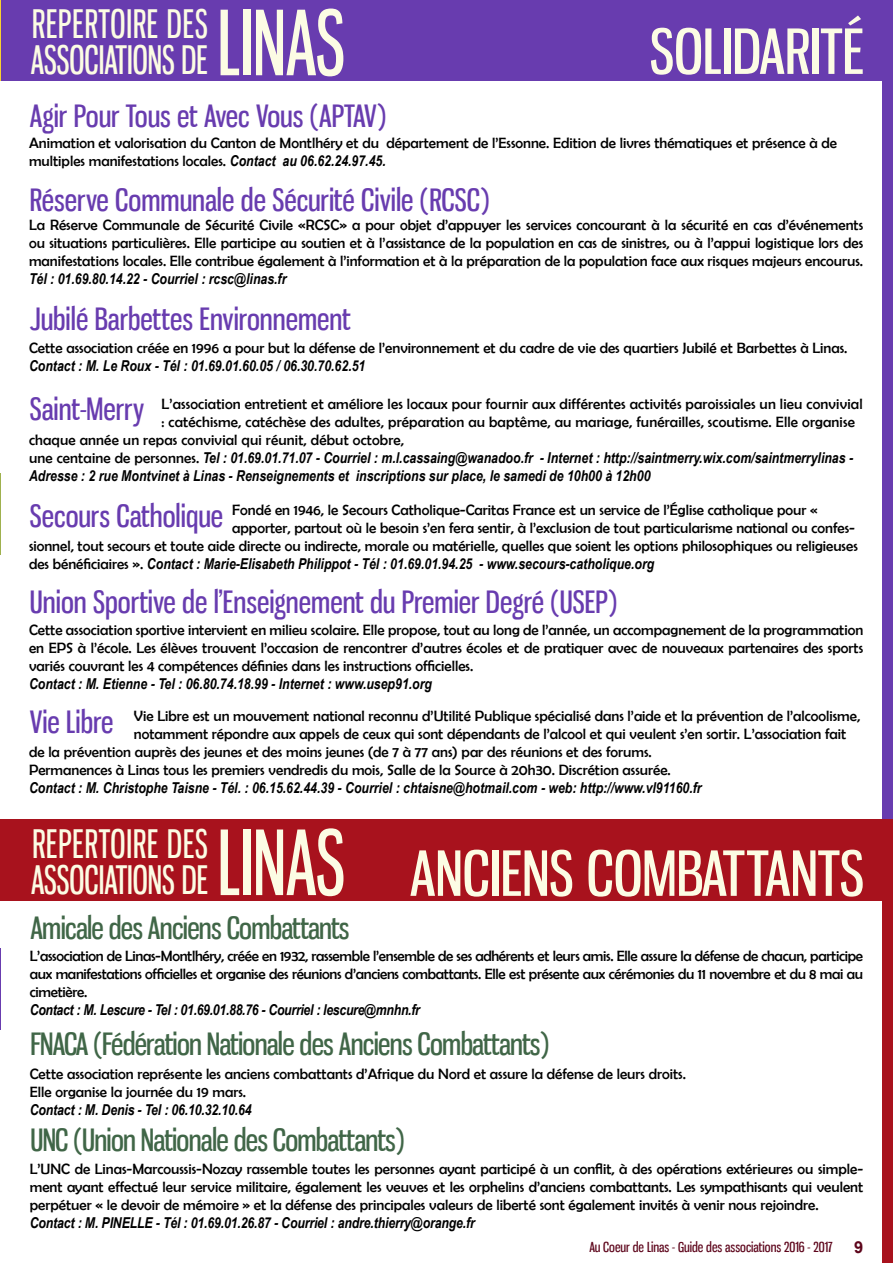
<style>
.page{position:relative;width:893px;height:1263px;background:#fff}
.page>*{position:absolute;margin:0;border:0;box-sizing:border-box;transform-origin:0 0}
.t1{font:88.05px "Gnuolane Free";color:#fcfce4;scale:.83 1}
.t2{font:61.05px "Gnuolane Free";color:#fcfce4}
.t3{font:38.4px/36.3px "Gnuolane Free";color:#fcfce4;scale:.83 1}
.t4{font:30px "Gnuolane Free";color:#683caf}
.t5{font:30px "Gnuolane Free";letter-spacing:-.025em;color:#406647}
.t6{font:700 16.5px "Arial";color:#5d051b}
.t7{font:15px/18px "Berlin Sans FB";color:#000;text-align:justify}
.t8{font:italic 700 15px/18px "Arial Narrow";color:#000}
.t9{font:italic 700 15px "Arial Narrow";letter-spacing:-.02em;color:#000}
.t10{font:13.5px "Gnuolane Free";color:#5d051b}
.s1{font-family:"Arial Narrow";font-weight:700;font-style:italic}
.s2{font-family:"Berlin Sans FB";font-weight:400;font-style:normal}
</style>
<div class="page">
<div style="left:882px;top:0;width:11px;height:848px;background:#683caf"></div>
<div style="left:882px;top:848px;width:11px;height:415px;background:#a8121d"></div>
<div style="left:0;top:0;width:893px;height:81px;background:#683caf"></div>
<hr style="left:0;top:0;width:1px;height:81px;background:#f7d130">
<hr style="left:0;top:948px;width:1px;height:82px;background:#683caf">
<hr style="left:0;top:473px;width:1px;height:82px;background:#9fb14e">
<div style="left:1px;top:819px;width:892px;height:82px;background:#a8121d"></div>
<h3 class="t3" style="left:31px;top:5px;width:215px">REPERTOIRE DES<br>ASSOCIATIONS DE</h3>
<h1 class="t1" style="left:218px;top:-10px;width:155px">LINAS</h1>
<h3 class="t4" style="left:30px;top:98px;width:358px">Agir Pour Tous et Avec Vous (APTAV)</h3>
<h2 class="t2" style="left:650px;top:14px;width:216px">SOLIDARITÉ</h2>
<p class="t7" style="left:29px;top:134px;width:809px">Animation et valorisation du Canton de Montlhéry et du département de l’Essonne. Edition de livres thématiques et présence à de multiples manifestations locales. <span class="s1">Contact au 06.62.24.97.45.</span></p>
<h3 class="t4" style="left:30px;top:182px;width:461px">Réserve Communale de Sécurité Civile (RCSC)</h3>
<p class="t7" style="left:29px;top:216px;width:836px">La Réserve Communale de Sécurité Civile «RCSC» a pour objet d’appuyer les services concourant à la sécurité en cas d’événements ou situations particulières. Elle participe au soutien et à l’assistance de la population en cas de sinistres, ou à l’appui logistique lors des manifestations locales. Elle contribue également à l’information et à la préparation de la population face aux risques majeurs encourus.</p>
<p class="t8" style="left:29px;top:269px;width:259px">Tél : 01.69.80.14.22 - Courriel : rcsc@linas.fr</p>
<h3 class="t4" style="left:30px;top:301px;width:322px">Jubilé Barbettes Environnement</h3>
<p class="t7" style="left:29px;top:338px;width:820px">Cette association créée en 1996 a pour but la défense de l’environnement et du cadre de vie des quartiers Jubilé et Barbettes à Linas.</p>
<p class="t8" style="left:29px;top:356px;width:338px">Contact : M. Le Roux - Tél : 01.69.01.60.05 / 06.30.70.62.51</p>
<p class="t7" style="left:162px;top:394px;width:703px">L’association entretient et améliore les locaux pour fournir aux différentes activités paroissiales un lieu convivial</p>
<p class="t7" style="left:162px;top:412px;width:695px">: catéchisme, catéchèse des adultes, préparation au baptême, au mariage, funérailles, scoutisme. Elle organise</p>
<p class="t7" style="left:29px;top:430px;width:377px">chaque année un repas convivial qui réunit, début octobre,</p>
<p class="t8" style="left:29px;top:448px;width:826px"><span class="s2">une centaine de personnes.</span> Tel : 01.69.01.71.07 - Courriel : m.l.cassaing@wanadoo.fr - Internet : http://saintmerry.wix.com/saintmerrylinas -<br>Adresse : 2 rue Montvinet à Linas - Renseignements et inscriptions sur place, le samedi de 10h00 à 12h00</p>
<p class="t7" style="left:232px;top:501px;width:587px">Fondé en 1946, le Secours Catholique-Caritas France est un service de l’Église catholique pour «</p>
<p class="t7" style="left:232px;top:519px;width:624px">apporter, partout où le besoin s’en fera sentir, à l’exclusion de tout particularisme national ou confes-</p>
<p class="t7" style="left:29px;top:537px;width:830px">sionnel, tout secours et toute aide directe ou indirecte, morale ou matérielle, quelles que soient les options philosophiques ou religieuses</p>
<p class="t8" style="left:29px;top:554px;width:627px"><span class="s2">des bénéficiaires ».</span> Contact : Marie-Elisabeth Philippot - Tél : 01.69.01.94.25 - www.secours-catholique.org</p>
<h3 class="t4" style="left:30px;top:391px;width:116px">Saint-Merry</h3>
<h3 class="t4" style="left:30px;top:498px;width:195px">Secours Catholique</h3>
<h3 class="t4" style="left:30px;top:584px;width:589px">Union Sportive de l’Enseignement du Premier Degré (USEP)</h3>
<p class="t7" style="left:29px;top:620px;width:836px">Cette association sportive intervient en milieu scolaire. Elle propose, tout au long de l’année, un accompagnement de la programmation en EPS à l’école. Les élèves trouvent l’occasion de rencontrer d’autres écoles et de pratiquer avec de nouveaux partenaires des sports variés couvrant les 4 compétences définies dans les instructions officielles.</p>
<p class="t8" style="left:29px;top:674px;width:405px">Contact : M. Etienne - Tel : 06.80.74.18.99 - Internet : www.usep91.org</p>
<h3 class="t4" style="left:30px;top:704px;width:85px">Vie Libre</h3>
<p class="t7" style="left:134px;top:706px;width:728px">Vie Libre est un mouvement national reconnu d’Utilité Publique spécialisé dans l’aide et la prévention de l’alcoolisme,</p>
<p class="t7" style="left:134px;top:724px;width:714px">notamment répondre aux appels de ceux qui sont dépendants de l’alcool et qui veulent s’en sortir. L’association fait</p>
<p class="t7" style="left:29px;top:742px;width:624px">de la prévention auprès des jeunes et des moins jeunes (de 7 à 77 ans) par des réunions et des forums.</p>
<p class="t7" style="left:29px;top:760px;width:643px">Permanences à Linas tous les premiers vendredis du mois, Salle de la Source à 20h30. Discrétion assurée.</p>
<p class="t8" style="left:29px;top:778px;width:674px">Contact : M. Christophe Taisne - Tél. : 06.15.62.44.39 - Courriel : chtaisne@hotmail.com - web: http://www.vl91160.fr</p>
<h3 class="t3" style="left:31px;top:825px;width:215px">REPERTOIRE DES<br>ASSOCIATIONS DE</h3>
<h1 class="t1" style="left:218px;top:809px;width:155px">LINAS</h1>
<h3 class="t5" style="left:30px;top:909px;width:321px">Amicale des Anciens Combattants</h3>
<h2 class="t2" style="left:410px;top:836px;width:456px">ANCIENS COMBATTANTS</h2>
<p class="t7" style="left:30px;top:947px;width:835px">L’association de Linas-Montlhéry, créée en 1932, rassemble l’ensemble de ses adhérents et leurs amis. Elle assure la défense de chacun, participe aux manifestations officielles et organise des réunions d’anciens combattants. Elle est présente aux cérémonies du 11 novembre et du 8 mai au cimetière.</p>
<p class="t9" style="left:30px;top:998px;width:392px">Contact : M. Lescure - Tel : 01.69.01.88.76 - Courriel : lescure@mnhn.fr</p>
<h3 class="t5" style="left:30px;top:1025px;width:520px">FNACA (Fédération Nationale des Anciens Combattants)</h3>
<p class="t7" style="left:30px;top:1065px;width:658px">Cette association représente les anciens combattants d’Afrique du Nord et assure la défense de leurs droits.<br>Elle organise la journée du 19 mars.</p>
<p class="t8" style="left:30px;top:1100px;width:223px">Contact : M. Denis - Tel : 06.10.32.10.64</p>
<h3 class="t5" style="left:30px;top:1122px;width:376px">UNC (Union Nationale des Combattants)</h3>
<p class="t7" style="left:30px;top:1159px;width:835px">L’UNC de Linas-Marcoussis-Nozay rassemble toutes les personnes ayant participé à un conflit, à des opérations extérieures ou simple&shy;ment ayant effectué leur service militaire, également les veuves et les orphelins d’anciens combattants. Les sympathisants qui veulent perpétuer « le devoir de mémoire » et la défense des principales valeurs de liberté sont également invités à venir nous rejoindre.</p>
<p class="t8" style="left:30px;top:1213px;width:447px">Contact : M. PINELLE - Tél : 01.69.01.26.87 - Courriel : andre.thierry@orange.fr</p>
<p class="t10" style="left:589px;top:1239px;width:245px">Au Coeur de Linas - Guide des associations 2016 - 2017</p>
<p class="t6" style="left:854px;top:1235px;width:11px">9</p>
</div>
